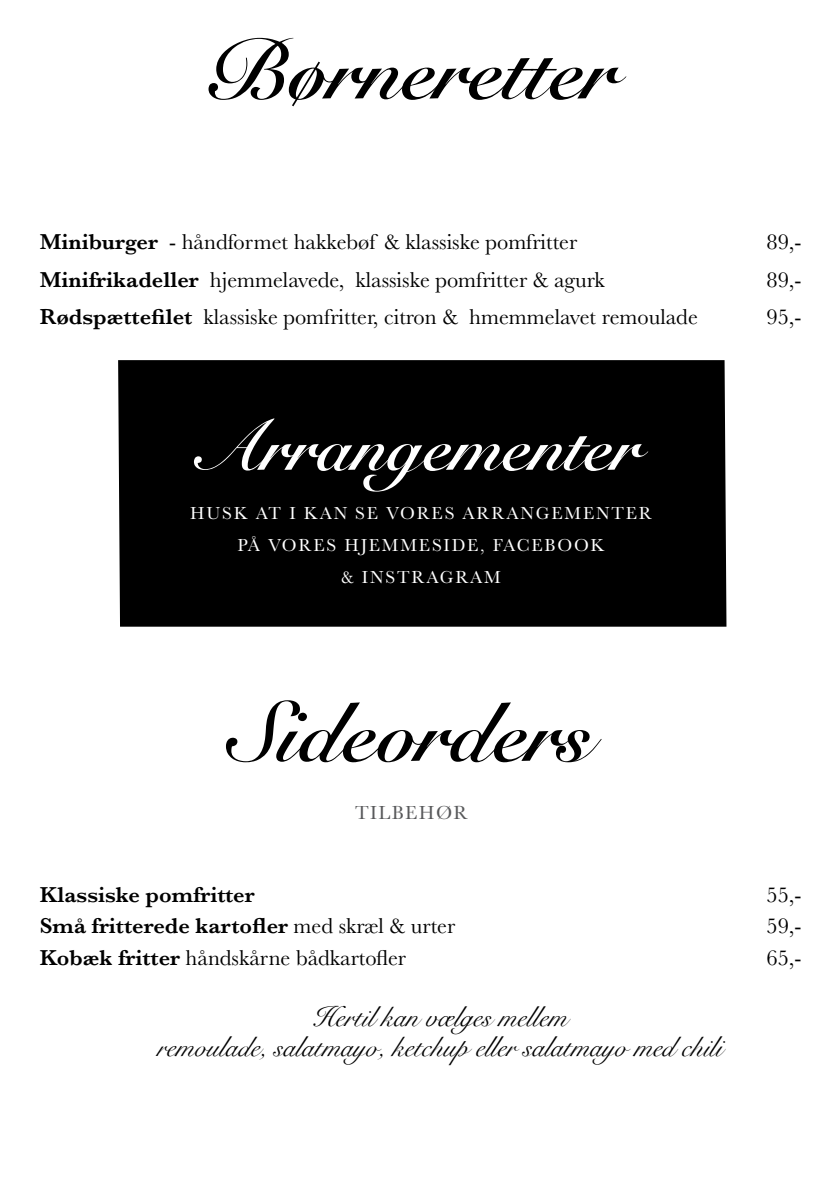
<style>
.page{position:relative;width:840px;height:1191px;background:#fff}
.page>*{position:absolute;margin:0;border:0;box-sizing:border-box;transform-origin:0 0}
.t1{font:700 84px "Snell Roundhand";color:#000}
.t2{font:700 70px "Snell Roundhand";color:#fff}
.t3{font:28px/30px "Snell Roundhand";color:#000;text-align:center}
.t4{font:22.4px "Baskerville";color:#000}
.t5{font:600 22.4px "Baskerville";color:#000}
.t6{font:19.6px "Baskerville";letter-spacing:.07em;color:#58595b}
.t7{font:18px/32px "Baskerville";letter-spacing:.1em;color:#fff;text-align:center}
.s1{font-weight:600}
.s2{font-weight:400}
</style>
<div class="page">
<div style="left:118px;top:360px;width:608px;height:266px;background:#000"></div>
<h1 class="t1" style="left:206px;top:-2px;width:412px">Børneretter</h1>
<p class="t4" style="left:40px;top:228px;width:538px"><span class="s1">Miniburger</span> - håndformet hakkebøf &amp; klassiske pomfritter</p>
<p class="t4" style="left:766px;top:228px;width:37px">89,-</p>
<p class="t4" style="left:40px;top:265px;width:566px"><span class="s1">Minifrikadeller</span> hjemmelavede, klassiske pomfritter &amp; agurk</p>
<p class="t4" style="left:766px;top:265px;width:37px">89,-</p>
<p class="t4" style="left:40px;top:302px;width:659px"><span class="s1">Rødspættefilet</span> klassiske pomfritter, citron &amp; hmemmelavet remoulade</p>
<p class="t4" style="left:766px;top:302px;width:37px">95,-</p>
<h2 class="t2" style="left:202px;top:386px;width:440px">Arrangementer</h2>
<p class="t7" style="left:190px;top:497px;width:463px">HUSK AT I KAN SE VORES ARRANGEMENTER<br>PÅ VORES HJEMMESIDE, FACEBOOK<br>&amp; INSTRAGRAM</p>
<h1 class="t1" style="left:231px;top:660px;width:362px">Sideorders</h1>
<p class="t6" style="left:355px;top:800px;width:114px">tilbehør</p>
<p class="t5" style="left:40px;top:878px;width:216px">Klassiske pomfritter</p>
<p class="t4" style="left:766px;top:880px;width:37px">55,-</p>
<p class="t5" style="left:40px;top:910px;width:417px">Små fritterede kartofler <span class="s2">med skræl &amp; urter</span></p>
<p class="t4" style="left:766px;top:911px;width:37px">59,-</p>
<p class="t4" style="left:40px;top:943px;width:367px"><span class="s1">Kobæk fritter</span> håndskårne bådkartofler</p>
<p class="t4" style="left:766px;top:943px;width:37px">65,-</p>
<p class="t3" style="left:157px;top:1001px;width:566px">Hertil kan vælges mellem<br>remoulade, salatmayo, ketchup eller salatmayo med chili</p>
</div>
